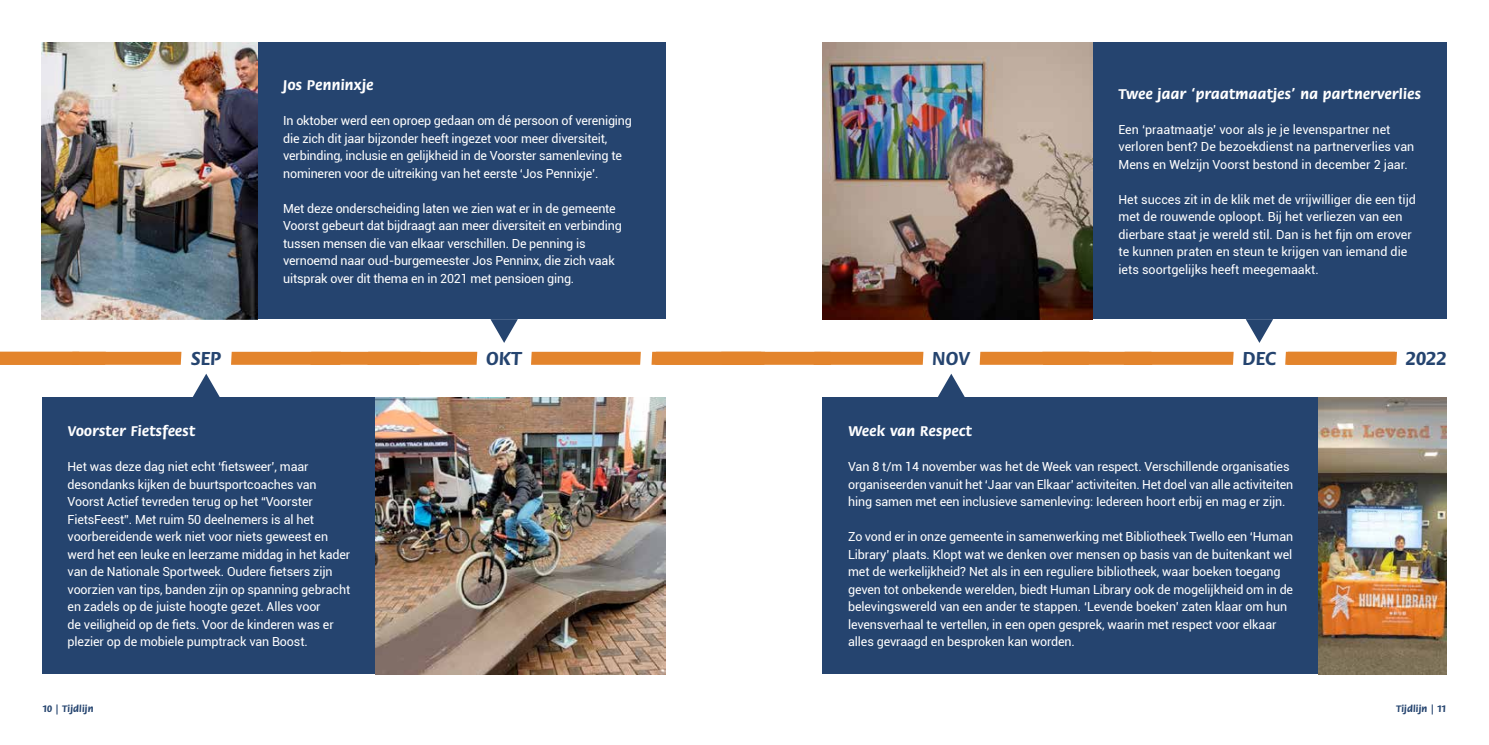
<style>
.page{position:relative;width:1489px;height:745px;background:#fff}
.page>*{position:absolute;margin:0;border:0;box-sizing:border-box;transform-origin:0 0}
.t1{font:700 20px "Flora Std";letter-spacing:.01em;color:#25446f}
.t2{font:700 15px "Flora Std";letter-spacing:.025em;color:#fff}
.t3{font:12.5px/17.5px "Roboto";letter-spacing:-.01em;color:#fff}
.t4{font:700 10px "Flora Std";letter-spacing:.025em;color:#25446f}
</style>
<div class="page">
<svg style="left:231px;top:351px;width:246px;height:13px;background:#e48b38"></svg>
<svg style="left:0;top:351px;width:181px;height:13px;background:#e48a37"></svg>
<svg style="left:531px;top:351px;width:109px;height:13px"></svg>
<svg style="left:193px;top:373px;width:27px;height:24px"></svg>
<svg style="left:490px;top:319px;width:28px;height:24px"></svg>
<div style="left:42px;top:397px;width:624px;height:276px;background:#25446f"></div>
<div style="left:257px;top:43px;width:409px;height:276px;background:#25446f"></div>
<img style="left:376px;top:397px;width:290px;height:276px">
<img style="left:42px;top:43px;width:215px;height:276px">
<svg style="left:938px;top:373px;width:26px;height:24px"></svg>
<svg style="left:1245px;top:319px;width:27px;height:24px"></svg>
<div style="left:822px;top:397px;width:624px;height:276px;background:#25446f"></div>
<div style="left:951px;top:43px;width:495px;height:276px;background:#25446f"></div>
<img style="left:1318px;top:397px;width:128px;height:276px">
<img style="left:822px;top:43px;width:270px;height:276px">
<svg style="left:979px;top:351px;width:254px;height:13px;background:#e48b38"></svg>
<svg style="left:1285px;top:351px;width:111px;height:13px"></svg>
<svg style="left:651px;top:351px;width:272px;height:13px;background:#e48b38"></svg>
<p class="t2" style="left:283px;top:77px;width:92px">Jos Penninxje</p>
<p class="t3" style="left:283px;top:111px;width:350px">In oktober werd een oproep gedaan om dé persoon of vereniging die zich dit jaar bijzonder heeft ingezet voor meer diversiteit, verbinding, inclusie en gelijkheid in de Voorster samenleving te nomineren voor de uitreiking van het eerste ‘Jos Pennixje’.</p>
<p class="t3" style="left:283px;top:199px;width:340px">Met deze onderscheiding laten we zien wat er in de gemeente Voorst gebeurt dat bijdraagt aan meer diversiteit en verbinding tussen mensen die van elkaar verschillen. De penning is vernoemd naar oud-burgemeester Jos Penninx, die zich vaak uitsprak over dit thema en in 2021 met pensioen ging.</p>
<h1 class="t1" style="left:191px;top:347px;width:32px">SEP</h1>
<h1 class="t1" style="left:486px;top:347px;width:37px">OKT</h1>
<p class="t2" style="left:68px;top:423px;width:129px">Voorster Fietsfeest</p>
<p class="t3" style="left:68px;top:457px;width:284px">Het was deze dag niet echt ‘fietsweer’, maar desondanks kijken de buurtsportcoaches van Voorst Actief tevreden terug op het “Voorster FietsFeest”. Met ruim 50 deelnemers is al het voorbereidende werk niet voor niets geweest en werd het een leuke en leerzame middag in het kader van de Nationale Sportweek. Oudere fietsers zijn voorzien van tips, banden zijn op spanning gebracht en zadels op de juiste hoogte gezet. Alles voor<br>de veiligheid op de fiets. Voor de kinderen was er plezier op de mobiele pumptrack van Boost.</p>
<p class="t4" style="left:43px;top:702px;width:52px">10 | Tijdlijn</p>
<p class="t2" style="left:1118px;top:86px;width:304px">Twee jaar ‘praatmaatjes’ na partnerverlies</p>
<p class="t3" style="left:1118px;top:120px;width:297px">Een ‘praatmaatje’ voor als je je levenspartner net verloren bent? De bezoekdienst na partnerverlies van<br>Mens en Welzijn Voorst bestond in december 2 jaar.</p>
<p class="t3" style="left:1118px;top:190px;width:299px">Het succes zit in de klik met de vrijwilliger die een tijd met de rouwende oploopt. Bij het verliezen van een dierbare staat je wereld stil. Dan is het fijn om erover te kunnen praten en steun te krijgen van iemand die iets soortgelijks heeft meegemaakt.</p>
<h1 class="t1" style="left:932px;top:347px;width:39px">NOV</h1>
<h1 class="t1" style="left:1242px;top:347px;width:35px">DEC</h1>
<h1 class="t1" style="left:1405px;top:347px;width:42px">2022</h1>
<p class="t2" style="left:848px;top:423px;width:125px">Week van Respect</p>
<p class="t3" style="left:848px;top:457px;width:446px">Van 8 t/m 14 november was het de Week van respect. Verschillende organisaties organiseerden vanuit het ‘Jaar van Elkaar’ activiteiten. Het doel van alle activiteiten hing samen met een inclusieve samenleving: Iedereen hoort erbij en mag er zijn.</p>
<p class="t3" style="left:848px;top:527px;width:446px">Zo vond er in onze gemeente in samenwerking met Bibliotheek Twello een ‘Human Library’ plaats. Klopt wat we denken over mensen op basis van de buitenkant wel met de werkelijkheid? Net als in een reguliere bibliotheek, waar boeken toegang geven tot onbekende werelden, biedt Human Library ook de mogelijkheid om in de belevingswereld van een ander te stappen. ‘Levende boeken’ zaten klaar om hun levensverhaal te vertellen, in een open gesprek, waarin met respect voor elkaar alles gevraagd en besproken kan worden.</p>
<p class="t4" style="left:1395px;top:702px;width:52px">Tijdlijn | 11</p>
</div>
